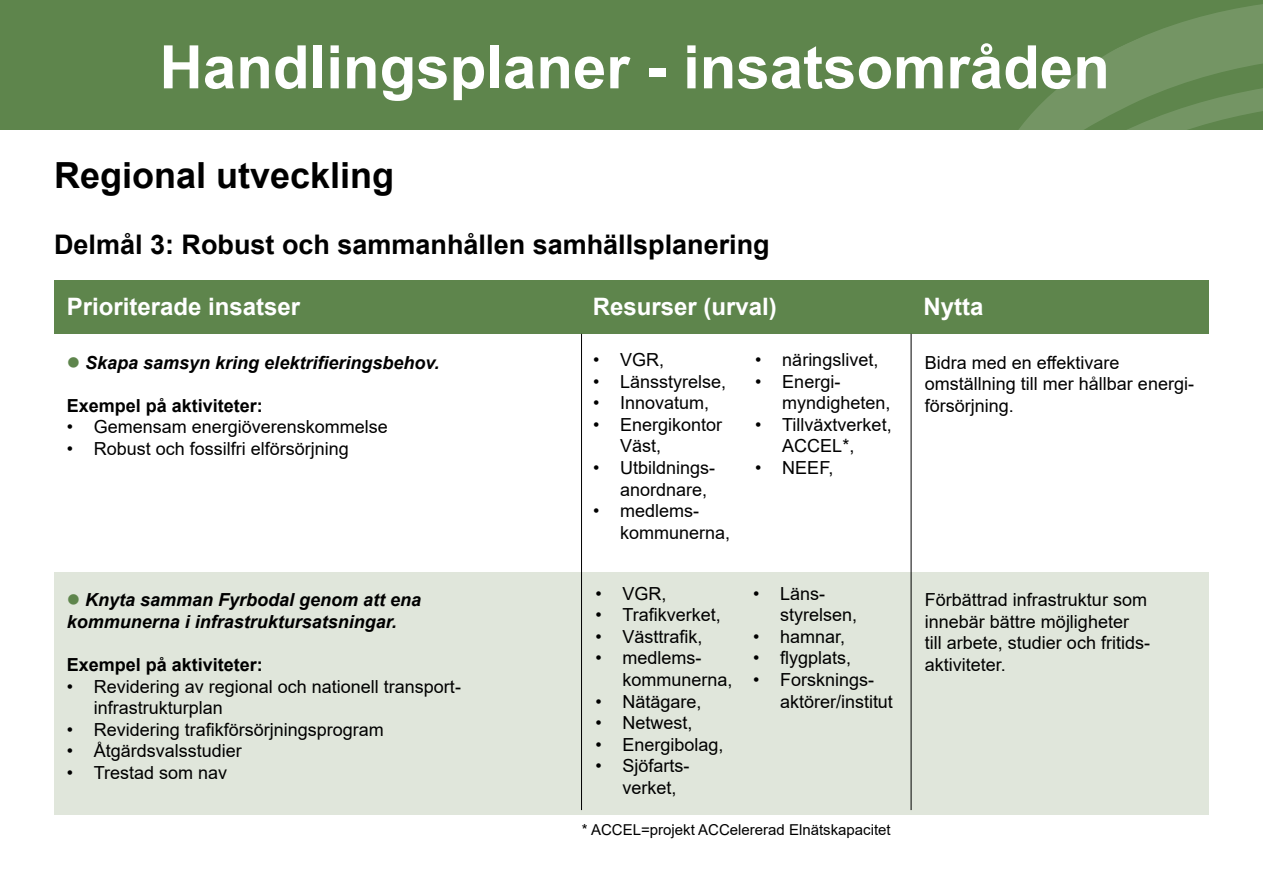
<style>
.page{position:relative;width:1263px;height:893px;background:#fff}
.page>*{position:absolute;margin:0;border:0;box-sizing:border-box;transform-origin:0 0}
.t1{font:700 60px "Arial";color:#fff}
.t2{font:700 36px "Arial";color:#000}
.t3{font:700 27px "Arial";color:#000}
.t4{font:700 24px "Arial";color:#fff}
.t5{font:18px/21.6px "Arial";color:#000}
.t6{font:italic 700 18px/21.6px "Arial";color:#000}
.t7{font:700 18px "Arial";color:#000}
.t8{font:15px "Arial";color:#000}
.s1{color:#5e854c}
</style>
<div class="page">
<div style="left:54px;top:572px;width:1155px;height:242px;background:#e0e6db"></div>
<div style="left:0;top:0;width:1263px;height:130px;background:#5e854c"></div>
<svg style="left:747px;top:4px;width:516px;height:400px"></svg>
<div style="left:54px;top:281px;width:1155px;height:53px;background:#5e854c"></div>
<hr style="left:581px;top:334px;width:1px;height:476px;background:#000">
<hr style="left:911px;top:334px;width:1px;height:476px;background:#000">
<h1 class="t1" style="left:160px;top:25px;width:952px">Handlingsplaner - insatsområden</h1>
<h2 class="t2" style="left:54px;top:150px;width:342px">Regional utveckling</h2>
<h3 class="t3" style="left:54px;top:225px;width:717px">Delmål 3: Robust och sammanhållen samhällsplanering</h3>
<h3 class="t4" style="left:67px;top:290px;width:235px">Prioriterade insatser</h3>
<h3 class="t4" style="left:593px;top:290px;width:186px">Resurser (urval)</h3>
<h3 class="t4" style="left:923px;top:290px;width:61px">Nytta</h3>
<p class="t6" style="left:67px;top:352px;width:374px"><span class="s1">●</span> Skapa samsyn kring elektrifieringsbehov.</p>
<p class="t7" style="left:67px;top:393px;width:198px">Exempel på aktiviteter:</p>
<p class="t5" style="left:67px;top:416px;width:323px">• Gemensam energiöverenskommelse</p>
<p class="t5" style="left:67px;top:438px;width:284px">• Robust och fossilfri elförsörjning</p>
<p class="t6" style="left:67px;top:590px;width:356px"><span class="s1">●</span> Knyta samman Fyrbodal genom att ena kommunerna i infrastruktursatsningar.</p>
<p class="t7" style="left:67px;top:652px;width:198px">Exempel på aktiviteter:</p>
<p class="t5" style="left:94px;top:675px;width:364px;text-indent:-27px">• Revidering av regional och nationell transport--- infrastrukturplan</p>
<p class="t5" style="left:67px;top:718px;width:319px">• Revidering trafikförsörjningsprogram</p>
<p class="t5" style="left:67px;top:740px;width:177px">• Åtgärdsvalsstudier</p>
<p class="t5" style="left:67px;top:762px;width:162px">• Trestad som nav</p>
<p class="t5" style="left:593px;top:349px;width:73px">• VGR,</p>
<p class="t5" style="left:593px;top:370px;width:135px">• Länsstyrelse,</p>
<p class="t5" style="left:593px;top:392px;width:118px">• Innovatum,</p>
<p class="t5" style="left:620px;top:414px;width:104px;text-indent:-27px">• Energikontor<br>Väst,</p>
<p class="t5" style="left:620px;top:457px;width:97px;text-indent:-27px">• Utbildnings&shy;anordnare,</p>
<p class="t5" style="left:620px;top:500px;width:112px;text-indent:-27px">• medlems&shy;kommunerna,</p>
<p class="t5" style="left:595px;top:582px;width:73px">• VGR,</p>
<p class="t5" style="left:595px;top:604px;width:127px">• Trafikverket,</p>
<p class="t5" style="left:595px;top:625px;width:109px">• Västtrafik,</p>
<p class="t5" style="left:622px;top:647px;width:112px;text-indent:-27px">• medlems&shy;kommunerna,</p>
<p class="t5" style="left:595px;top:690px;width:108px">• Nätägare,</p>
<p class="t5" style="left:595px;top:712px;width:99px">• Netwest,</p>
<p class="t5" style="left:595px;top:733px;width:130px">• Energibolag,</p>
<p class="t5" style="left:622px;top:755px;width:67px;text-indent:-27px">• Sjöfarts&shy;verket,</p>
<p class="t5" style="left:755px;top:349px;width:125px">• näringslivet,</p>
<p class="t5" style="left:782px;top:370px;width:110px;text-indent:-27px">• Energi&shy;myndigheten,</p>
<p class="t5" style="left:755px;top:414px;width:138px;text-align:center">• Tillväxtverket,<br>ACCEL*,</p>
<p class="t5" style="left:755px;top:457px;width:80px">• NEEF,</p>
<p class="t5" style="left:780px;top:582px;width:79px;text-indent:-27px">• Läns&shy;styrelsen,</p>
<p class="t5" style="left:753px;top:625px;width:94px">• hamnar,</p>
<p class="t5" style="left:753px;top:647px;width:100px">• flygplats,</p>
<p class="t5" style="left:780px;top:669px;width:114px;text-indent:-27px">• Forsknings&shy;aktörer/institut</p>
<p class="t8" style="left:582px;top:819px;width:310px">* ACCEL=projekt ACCelererad Elnätskapacitet</p>
<p class="t5" style="left:925px;top:351px;width:271px">Bidra med en effektivare omställning till mer hållbar energi&shy;försörjning.</p>
<p class="t5" style="left:925px;top:589px;width:227px">Förbättrad infrastruktur som innebär bättre möjligheter till arbete, studier och fritids&shy;aktiviteter.</p>
</div>
